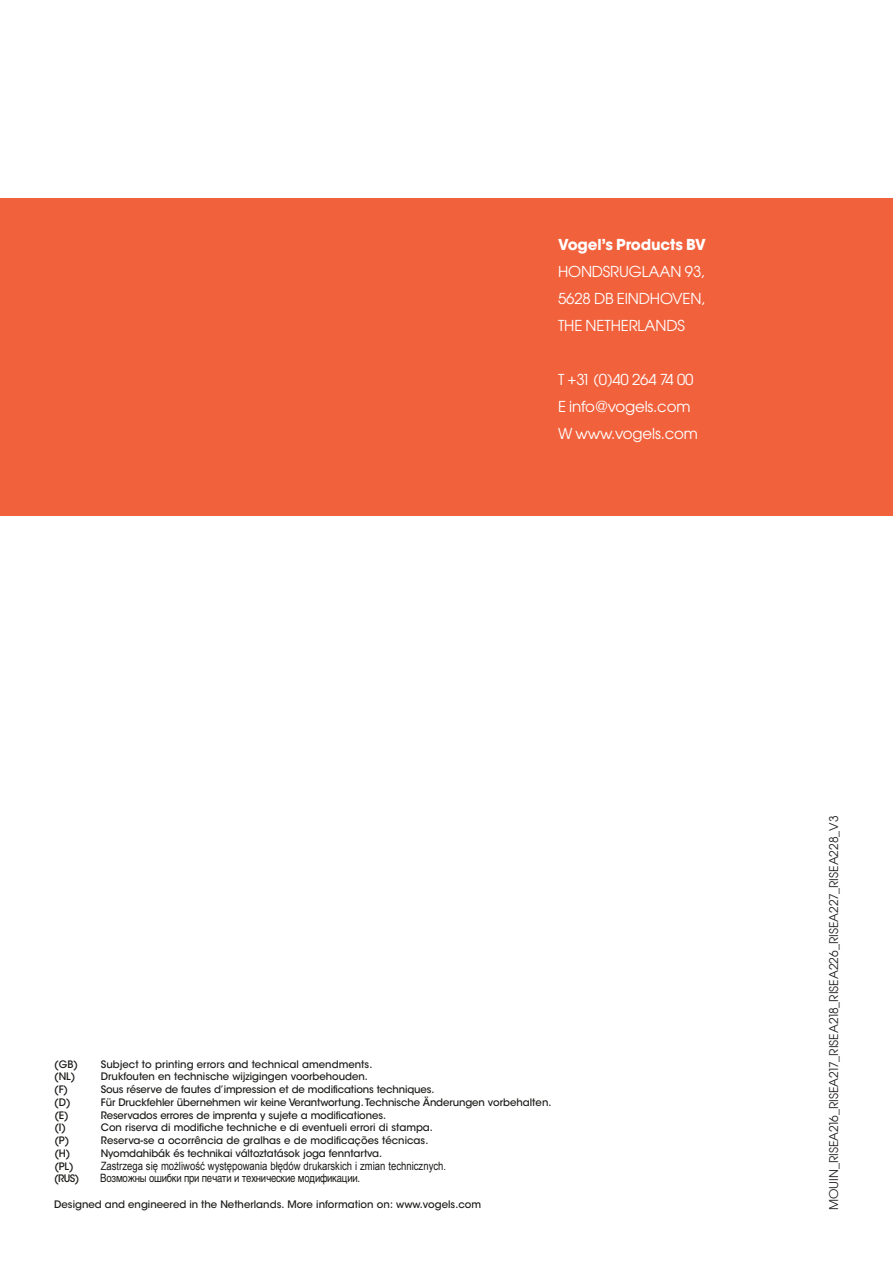
<style>
.page{position:relative;width:893px;height:1263px;background:#fff}
.page>*{position:absolute;margin:0;border:0;box-sizing:border-box;transform-origin:0 0}
.t1{font:15px "Avant Garde Gothic Bk ITC";letter-spacing:-.01em;color:#fff}
.t2{font:15px "Avant Garde Gothic Bd ITC";letter-spacing:-.01em;color:#fff}
.t3{font:12px "Avant Garde Gothic Bk ITC";color:#231f20}
.t4{font:11.4px "Arial";color:#1b1b19;scale:.83 1}
.t5{font:11.4px "Ladoga Russian";letter-spacing:-.03em;color:#1b1b19;scale:.84 1}
.t6{font:10.2px "ITC Avant Garde MM 445 750";letter-spacing:-.005em;color:#1b1b19}
</style>
<div class="page">
<div style="left:0;top:198px;width:893px;height:317px;background:#f1613c"></div>
<p class="t2" style="left:558px;top:234px;width:149px">Vogel’s Products BV</p>
<p class="t1" style="left:558px;top:262px;width:149px">HONDSRUGLAAN 93,</p>
<p class="t1" style="left:558px;top:289px;width:149px">5628 DB EINDHOVEN,</p>
<p class="t1" style="left:558px;top:316px;width:128px">THE NETHERLANDS</p>
<p class="t1" style="left:558px;top:370px;width:137px">T +31 (0)40 264 74 00</p>
<p class="t1" style="left:558px;top:397px;width:134px">E info@vogels.com</p>
<p class="t1" style="left:558px;top:424px;width:141px">W www.vogels.com</p>
<p class="t6" style="left:54px;top:1057px;width:25px">(GB)</p>
<p class="t6" style="left:101px;top:1057px;width:273px">Subject to printing errors and technical amendments.</p>
<p class="t6" style="left:54px;top:1070px;width:23px">(NL)</p>
<p class="t6" style="left:101px;top:1070px;width:268px">Drukfouten en technische wijzigingen voorbehouden.</p>
<p class="t6" style="left:54px;top:1083px;width:15px">(F)</p>
<p class="t6" style="left:101px;top:1083px;width:335px">Sous réserve de fautes d’impression et de modifications techniques.</p>
<p class="t6" style="left:54px;top:1096px;width:18px">(D)</p>
<p class="t6" style="left:101px;top:1096px;width:452px">Für Druckfehler übernehmen wir keine Verantwortung. Technische Änderungen vorbehalten.</p>
<p class="t6" style="left:54px;top:1108px;width:16px">(E)</p>
<p class="t6" style="left:101px;top:1108px;width:287px">Reservados errores de imprenta y sujete a modificationes.</p>
<p class="t6" style="left:54px;top:1121px;width:13px">(I)</p>
<p class="t6" style="left:101px;top:1121px;width:333px">Con riserva di modifiche techniche e di eventueli errori di stampa.</p>
<p class="t6" style="left:54px;top:1134px;width:16px">(P)</p>
<p class="t6" style="left:101px;top:1134px;width:329px">Reserva-se a ocorrência de gralhas e de modificações técnicas.</p>
<p class="t6" style="left:54px;top:1147px;width:17px">(H)</p>
<p class="t6" style="left:101px;top:1147px;width:283px">Nyomdahibák és technikai változtatások joga fenntartva.</p>
<p class="t6" style="left:54px;top:1159px;width:21px">(PL)</p>
<p class="t4" style="left:101px;top:1158px;width:418px">Zastrzega się możliwość występowania błędów drukarskich i zmian technicznych.</p>
<p class="t6" style="left:54px;top:1172px;width:27px">(RUS)</p>
<p class="t5" style="left:100px;top:1171px;width:311px">Vozmoøny oπibki pri pehati i texniheskie modifikacii.</p>
<p class="t6" style="left:54px;top:1198px;width:428px">Designed and engineered in the Netherlands. More information on: www.vogels.com</p>
<p class="t3" style="left:826px;top:1210px;width:396px;rotate:-90deg">MOUIN_RISEA216_RISEA217_RISEA218_RISEA226_RISEA227_RISEA228_V3</p>
</div>
